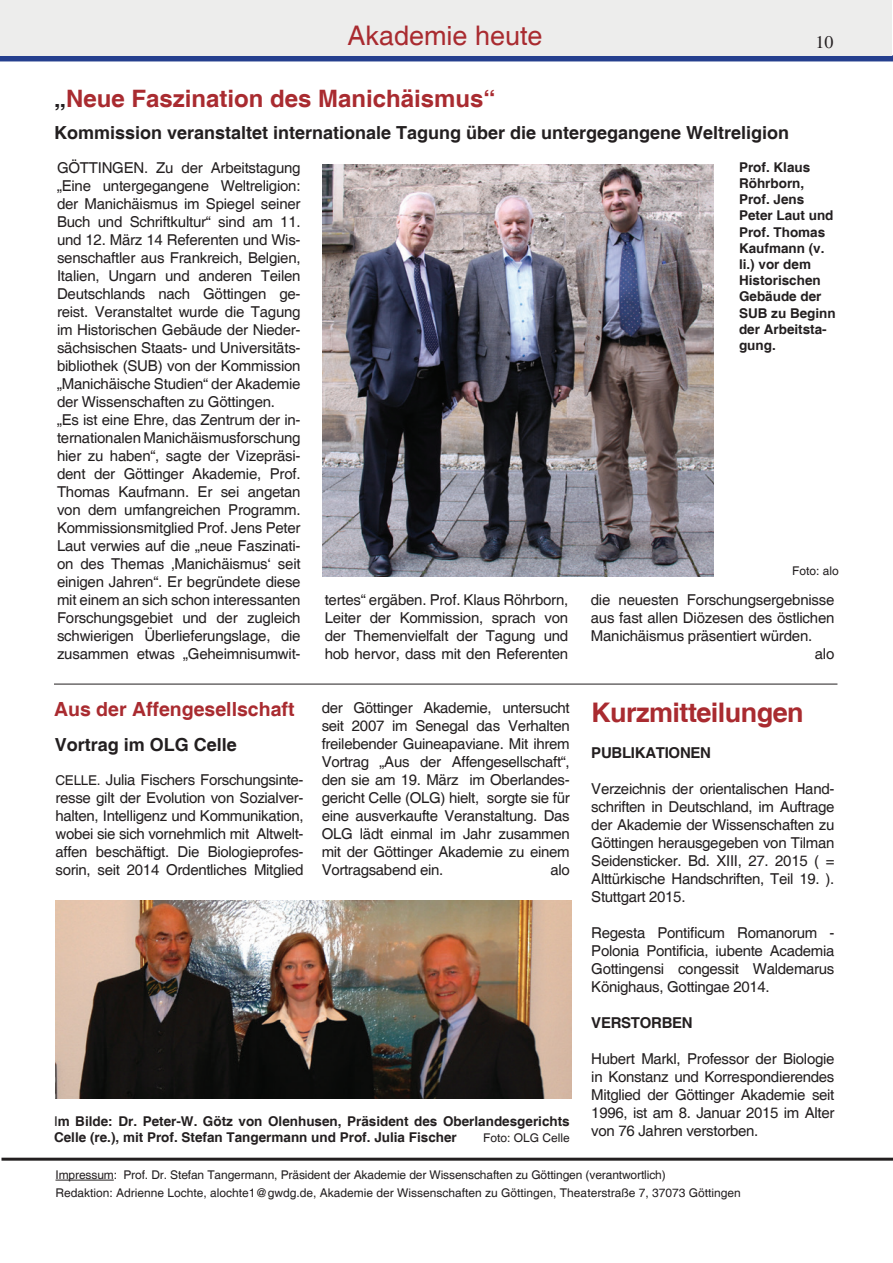
<style>
.page{position:relative;width:893px;height:1263px;background:#fff}
.page>*{position:absolute;margin:0;border:0;box-sizing:border-box;transform-origin:0 0}
.t1{font:700 27px "Helvetica";letter-spacing:-.02em;color:#a92b30}
.t2{font:27px "Helvetica";color:#a92b30}
.t3{font:700 24px "Helvetica";color:#a92b30}
.t4{font:700 19.5px "Helvetica";color:#a92b30}
.t5{font:700 18px "Helvetica";color:#231f20}
.t6{font:18px "Times";color:#231f20}
.t7{font:15px/18px "Helvetica";letter-spacing:-.015em;color:#231f20;text-align:justify}
.t8{font:700 15px "Helvetica";letter-spacing:-.02em;color:#231f20}
.t9{font:700 13.5px/16.2px "Helvetica";color:#231f20}
.t10{font:12px/18px "Helvetica";color:#231f20}
.s1{color:#231f20}
.s2{font-size:13.5px}
.s3{font-weight:400}
</style>
<div class="page">
<div style="left:0;top:55px;width:893px;height:6px;background:#253f8e"></div>
<div style="left:0;top:0;width:891px;height:55px;background:#ededec"></div>
<img style="left:322px;top:164px;width:391px;height:412px">
<hr style="left:2px;top:1158px;width:891px;height:3px;background:#231f20">
<hr style="left:56px;top:1180px;width:58px;height:1px;background:#231f20">
<img style="left:56px;top:900px;width:515px;height:198px">
<hr style="left:54px;top:684px;width:783px;height:1px;background:#231f20">
<h1 class="t2" style="left:347px;top:19px;width:197px">Akademie heute</h1>
<h2 class="t3" style="left:54px;top:84px;width:443px"><span class="s1">„</span>Neue Faszination des Manichäismus“</h2>
<p class="t5" style="left:54px;top:122px;width:737px">Kommission veranstaltet internationale Tagung über die untergegangene Weltreligion</p>
<p class="t6" style="left:815px;top:31px;width:19px">10</p>
<p class="t7" style="left:57px;top:159px;width:245px;text-align:left">GÖTTINGEN. Zu der Arbeitstagung „Eine untergegangene Weltreligion: der Manichäismus im Spiegel seiner Buch und Schriftkultur“ sind am 11. und 12. März 14 Referenten und Wis&shy;senschaftler aus Frankreich, Belgien, Italien, Ungarn und anderen Teilen Deutschlands nach Göttingen ge&shy;reist. Veranstaltet wurde die Tagung im Historischen Gebäude der Nieder&shy;sächsischen Staats- und Universitäts&shy;bibliothek (SUB) von der Kommission „Manichäische Studien“ der Akademie der Wissenschaften zu Göttingen. „Es ist eine Ehre, das Zentrum der in&shy;ternationalen Manichäismusforschung hier zu haben“, sagte der Vizepräsi&shy;dent der Göttinger Akademie, Prof.<br>Thomas Kaufmann. Er sei angetan von dem umfangreichen Programm.<br>Kommissionsmitglied Prof. Jens Peter Laut verwies auf die „neue Faszinati&shy;on des Themas ‚Manichäismus‘ seit einigen Jahren“. Er begründete diese mit einem an sich schon interessanten Forschungsgebiet und der zugleich schwierigen Überlieferungslage, die zusammen etwas „Geheimnisumwit-</p>
<p class="t9" style="left:739px;top:160px;width:98px">Prof. Klaus<br>Röhrborn,<br>Prof. Jens<br>Peter Laut und<br>Prof. Thomas<br>Kaufmann (v. li.) vor dem<br>Historischen<br>Gebäude der<br>SUB zu Beginn der Arbeitsta&shy;gung.</p>
<p class="t7" style="left:325px;top:591px;width:245px">tertes“ ergäben. Prof. Klaus Röhrborn, Leiter der Kommission, sprach von der Themenvielfalt der Tagung und hob hervor, dass mit den Referenten</p>
<p class="t10" style="left:792px;top:562px;width:48px">Foto: alo</p>
<p class="t7" style="left:591px;top:591px;width:245px">die neuesten Forschungsergebnisse</p>
<p class="t7" style="left:591px;top:609px;width:245px">aus fast allen Diözesen des östlichen</p>
<p class="t7" style="left:591px;top:627px;width:223px">Manichäismus präsentiert würden.</p>
<p class="t7" style="left:815px;top:645px;width:21px">alo</p>
<p class="t7" style="left:322px;top:699px;width:250px">der Göttinger Akademie, untersucht seit 2007 im Senegal das Verhalten freilebender Guineapaviane. Mit ihrem Vortrag „Aus der Affengesellschaft“, den sie am 19. März im Oberlandes&shy;gericht Celle (OLG) hielt, sorgte sie für eine ausverkaufte Veranstaltung. Das OLG lädt einmal im Jahr zusammen mit der Göttinger Akademie zu einem Vortragsabend ein.</p>
<h3 class="t4" style="left:54px;top:697px;width:242px">Aus der Affengesellschaft</h3>
<h1 class="t1" style="left:591px;top:696px;width:214px">Kurzmitteilungen</h1>
<p class="t8" style="left:591px;top:743px;width:121px">PUBLIKATIONEN</p>
<p class="t7" style="left:591px;top:780px;width:245px">Verzeichnis der orientalischen Hand&shy;schriften in Deutschland, im Auftrage der Akademie der Wissenschaften zu Göttingen herausgegeben von Tilman Seidensticker. Bd. XIII, 27. 2015 ( = Alttürkische Handschriften, Teil 19. ).<br>Stuttgart 2015.</p>
<p class="t7" style="left:591px;top:924px;width:245px">Regesta Pontificum Romanorum - Polonia Pontificia, iubente Academia Gottingensi congessit Waldemarus Könighaus, Gottingae 2014.</p>
<p class="t8" style="left:591px;top:1013px;width:103px">VERSTORBEN</p>
<p class="t7" style="left:591px;top:1050px;width:245px">Hubert Markl, Professor der Biologie in Konstanz und Korrespondierendes Mitglied der Göttinger Akademie seit 1996, ist am 8. Januar 2015 im Alter von 76 Jahren verstorben.</p>
<p class="t10" style="left:56px;top:1166px;width:687px">Impressum: Prof. Dr. Stefan Tangermann, Präsident der Akademie der Wissenschaften zu Göttingen (verantwortlich)<br>Redaktion: Adrienne Lochte, alochte1@gwdg.de, Akademie der Wissenschaften zu Göttingen, Theaterstraße 7, 37073 Göttingen</p>
<p class="t5" style="left:55px;top:734px;width:184px">Vortrag im OLG Celle</p>
<p class="t7" style="left:55px;top:771px;width:250px"><span class="s2">CELLE.</span> Julia Fischers Forschungsinte&shy;resse gilt der Evolution von Sozialver&shy;halten, Intelligenz und Kommunikation, wobei sie sich vornehmlich mit Altwelt&shy;affen beschäftigt. Die Biologieprofes&shy;sorin, seit 2014 Ordentliches Mitglied</p>
<p class="t7" style="left:550px;top:861px;width:21px">alo</p>
<p class="t9" style="left:54px;top:1114px;width:517px"><span class="s3">I</span>m Bilde: Dr. Peter-W. Götz von Olenhusen, Präsident des Oberlandesgerichts<br>Celle (re.), mit Prof. Stefan Tangermann und Prof. Julia Fischer</p>
<p class="t10" style="left:483px;top:1129px;width:88px">Foto: OLG Celle</p>
</div>
